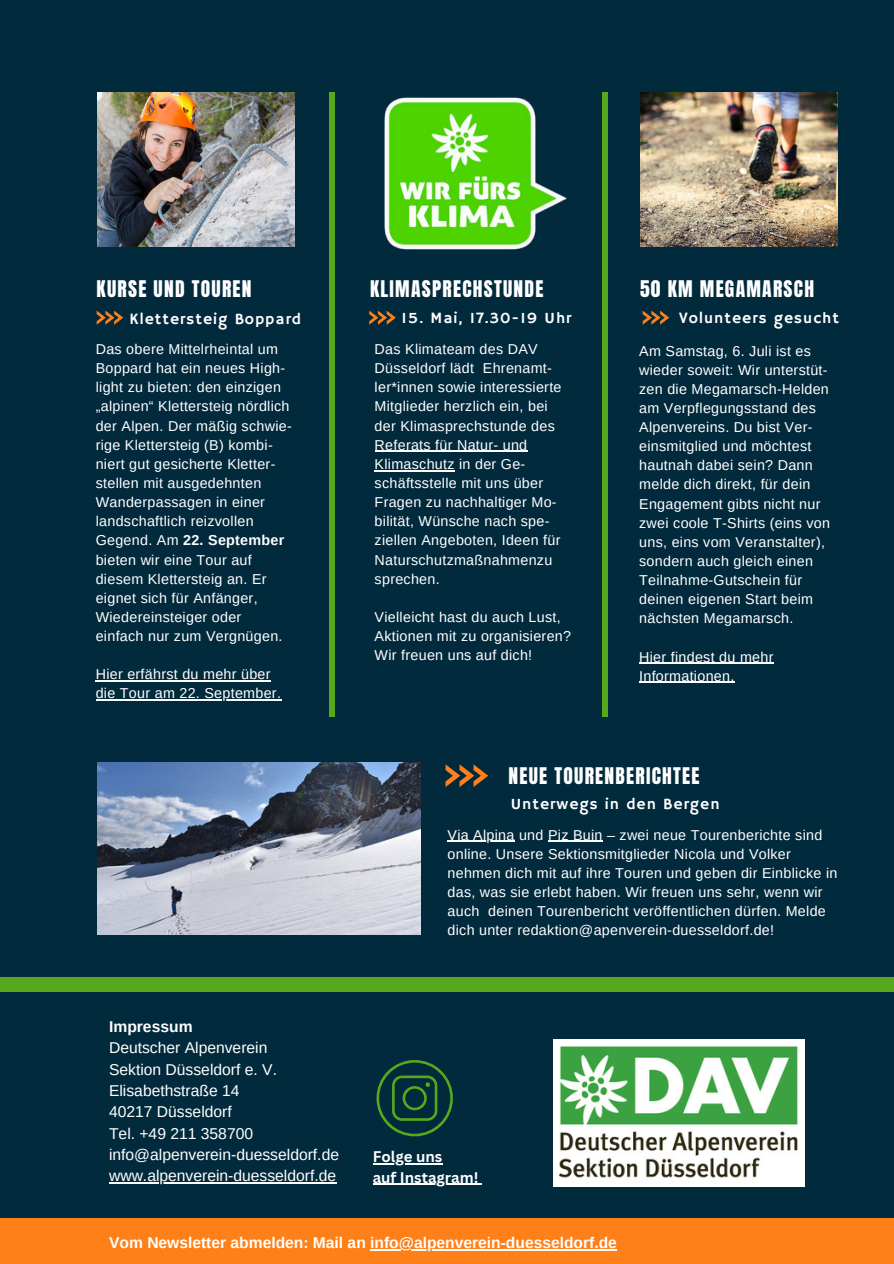
<style>
.page{position:relative;width:894px;height:1264px;background:#fff}
.page>*{position:absolute;margin:0;border:0;box-sizing:border-box;transform-origin:0 0}
.t1{font:19.5px "Anton";letter-spacing:.065em;color:#fff}
.t2{font:15.75px "Hammersmith One";letter-spacing:.065em;color:#fff}
.t3{font:15.6px "Arimo";color:#fff}
.t4{font:700 15.6px "Arimo";color:#fff}
.t5{font:700 15px "Canva Sans";color:#fff}
.t6{font:14.25px/19.2px "Arimo";letter-spacing:.02em;color:#fff}
.s1{font-weight:700}
</style>
<div class="page">
<div style="left:0;top:0;width:893px;height:1263px;background:#022a3d"></div>
<div style="left:0;top:1217px;width:893px;height:46px;background:#ff8019"></div>
<div style="left:329px;top:92px;width:5px;height:624px;background:#56a91d"></div>
<div style="left:602px;top:92px;width:5px;height:624px;background:#56a91d"></div>
<svg style="left:97px;top:310px;width:26px;height:15px"></svg>
<img style="left:553px;top:1039px;width:250px;height:147px">
<svg style="left:445px;top:764px;width:43px;height:22px"></svg>
<img style="left:97px;top:762px;width:323px;height:172px">
<div style="left:0;top:976px;width:893px;height:15px;background:#56a91d"></div>
<img style="left:97px;top:92px;width:197px;height:154px">
<svg style="left:642px;top:310px;width:27px;height:15px"></svg>
<img style="left:640px;top:92px;width:196px;height:154px">
<svg style="left:369px;top:310px;width:27px;height:15px"></svg>
<svg style="left:376px;top:1060px;width:77px;height:77px"></svg>
<img style="left:384px;top:97px;width:183px;height:153px">
<hr style="left:374px;top:451px;width:153px;height:1px;background:#fff">
<hr style="left:374px;top:470px;width:81px;height:1px;background:#fff">
<hr style="left:96px;top:680px;width:175px;height:1px;background:#fff">
<hr style="left:96px;top:699px;width:185px;height:1px;background:#fff">
<hr style="left:109px;top:1182px;width:227px;height:1px;background:#fff">
<hr style="left:447px;top:840px;width:67px;height:1px;background:#fff">
<hr style="left:548px;top:840px;width:54px;height:1px;background:#fff">
<hr style="left:639px;top:662px;width:134px;height:2px;background:#fff">
<hr style="left:639px;top:682px;width:95px;height:1px;background:#fff">
<hr style="left:372px;top:1163px;width:70px;height:1px;background:#fff">
<hr style="left:372px;top:1183px;width:106px;height:1px;background:#fff">
<hr style="left:370px;top:1249px;width:246px;height:1px;background:#fff">
<h1 class="t1" style="left:97px;top:274px;width:156px">KURSE UND TOUREN</h1>
<p class="t2" style="left:129px;top:309px;width:173px">Klettersteig Boppard</p>
<p class="t6" style="left:96px;top:339px;width:197px">Das obere Mittelrheintal um<br>Boppard hat ein neues High&shy;light zu bieten: den einzigen „alpinen“ Klettersteig nördlich der Alpen. Der mäßig schwie&shy;rige Klettersteig (B) kombi&shy;niert gut gesicherte Kletter&shy;stellen mit ausgedehnten<br>Wanderpassagen in einer landschaftlich reizvollen<br>Gegend. Am <span class="s1">22. September </span>bieten wir eine Tour auf diesem Klettersteig an. Er eignet sich für Anfänger,<br>Wiedereinsteiger oder einfach nur zum Vergnügen.</p>
<p class="t6" style="left:96px;top:664px;width:176px">Hier erfährst du mehr über</p>
<p class="t6" style="left:96px;top:684px;width:187px">die Tour am 22. September.</p>
<p class="t1" style="left:370px;top:274px;width:175px">KLIMASPRECHSTUNDE</p>
<p class="t2" style="left:401px;top:309px;width:171px">15. Mai, 17.30-19 Uhr</p>
<p class="t6" style="left:374px;top:339px;width:188px">Das Klimateam des DAV<br>Düsseldorf lädt Ehrenamt&shy;ler*innen sowie interessierte<br>Mitglieder herzlich ein, bei der Klimasprechstunde des<br>Referats für Natur- und<br>Klimaschutz in der Ge&shy;schäftsstelle mit uns über<br>Fragen zu nachhaltiger Mo&shy;bilität, Wünsche nach spe&shy;ziellen Angeboten, Ideen für<br>Naturschutzmaßnahmenzu sprechen.</p>
<h1 class="t6" style="left:374px;top:607px;width:198px">Vielleicht hast du auch Lust,<br>Aktionen mit zu organisieren?<br>Wir freuen uns auf dich!</h1>
<p class="t1" style="left:640px;top:274px;width:175px">50 KM MEGAMARSCH</p>
<p class="t2" style="left:678px;top:309px;width:162px">Volunteers gesucht</p>
<p class="t6" style="left:639px;top:341px;width:192px">Am Samstag, 6. Juli ist es wieder soweit: Wir unterstüt&shy;zen die Megamarsch-Helden am Verpflegungsstand des<br>Alpenvereins. Du bist Ver&shy;einsmitglied und möchtest hautnah dabei sein? Dann melde dich direkt, für dein<br>Engagement gibts nicht nur zwei coole T-Shirts (eins von uns, eins vom Veranstalter), sondern auch gleich einen<br>Teilnahme-Gutschein für deinen eigenen Start beim nächsten Megamarsch.</p>
<p class="t6" style="left:639px;top:647px;width:136px">Hier findest du mehr<br>Informationen.</p>
<p class="t1" style="left:508px;top:761px;width:192px">NEUE TOURENBERICHTEE</p>
<p class="t2" style="left:510px;top:794px;width:210px">Unterwegs in den Bergen</p>
<p class="t6" style="left:447px;top:825px;width:391px">Via Alpina und Piz Buin – zwei neue Tourenberichte sind online. Unsere Sektionsmitglieder Nicola und Volker nehmen dich mit auf ihre Touren und geben dir Einblicke in das, was sie erlebt haben. Wir freuen uns sehr, wenn wir auch deinen Tourenbericht veröffentlichen dürfen. Melde dich unter redaktion@apenverein-duesseldorf.de!</p>
<p class="t4" style="left:109px;top:1017px;width:85px">Impressum</p>
<p class="t3" style="left:109px;top:1039px;width:160px">Deutscher Alpenverein</p>
<p class="t3" style="left:109px;top:1060px;width:169px">Sektion Düsseldorf e. V.</p>
<p class="t3" style="left:109px;top:1081px;width:132px">Elisabethstraße 14</p>
<p class="t3" style="left:109px;top:1103px;width:124px">40217 Düsseldorf</p>
<p class="t3" style="left:109px;top:1124px;width:145px">Tel. +49 211 358700</p>
<h1 class="t3" style="left:109px;top:1145px;width:231px">info@alpenverein-duesseldorf.de</h1>
<p class="t3" style="left:109px;top:1167px;width:228px">www.alpenverein-duesseldorf.de</p>
<p class="t5" style="left:372px;top:1146px;width:71px">Folge uns</p>
<p class="t5" style="left:372px;top:1166px;width:107px">auf Instagram!</p>
<p class="t4" style="left:109px;top:1233px;width:509px">Vom Newsletter abmelden: Mail an info@alpenverein-duesseldorf.de</p>
</div>
